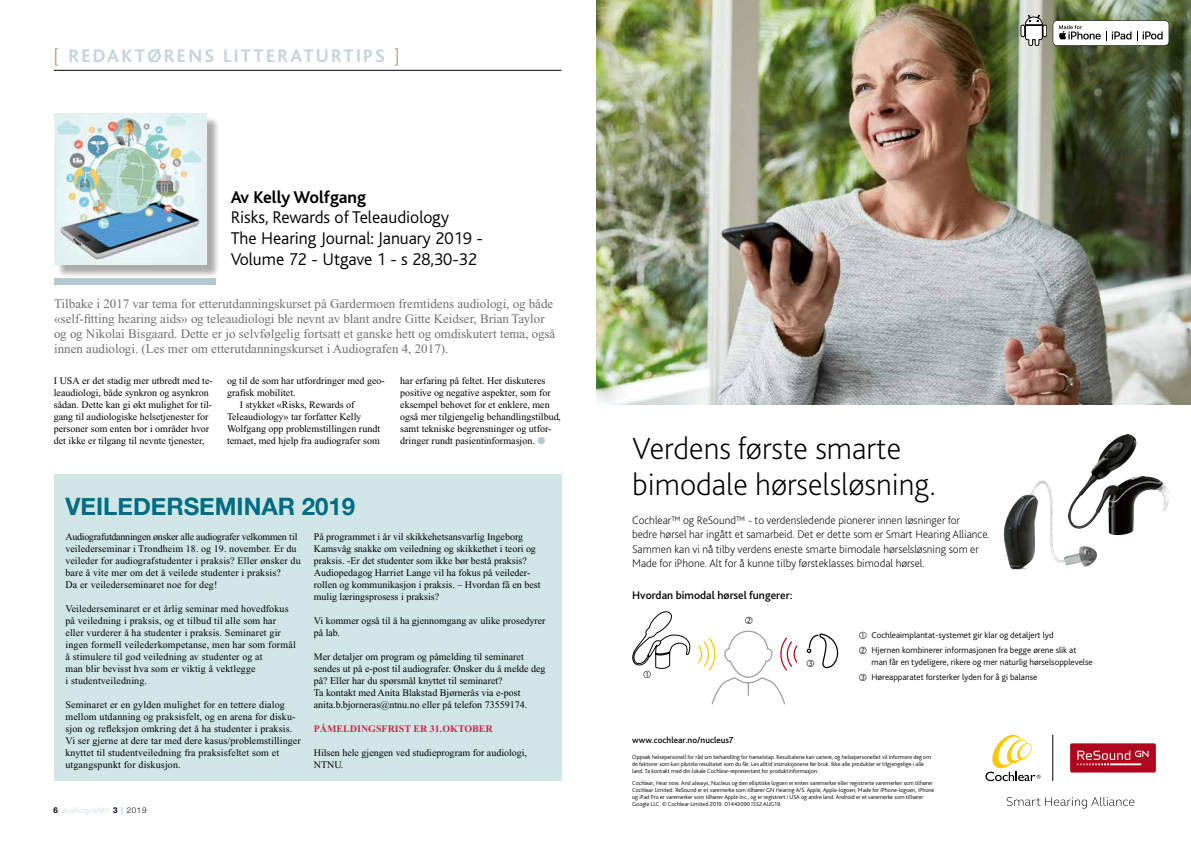
<style>
.page{position:relative;width:1191px;height:842px;background:#fff}
.page>*{position:absolute;margin:0;border:0;box-sizing:border-box;transform-origin:0 0}
.t1{font:200 32px/36px "Bliss Pro";color:#000}
.t2{font:700 24px "Helvetica Neue";color:#006c81}
.t3{font:700 19.1px "Bliss";letter-spacing:.12em;color:#c3d4de}
.t4{font:300 17.8px/20.6px "Bliss";color:#000}
.t5{font:700 17.8px "Bliss";color:#000}
.t6{font:13px/15px "Times New Roman";color:#6f7070}
.t7{font:200 11.5px/14.5px "Bliss Pro";color:#000}
.t8{font:500 11.5px "Bliss Pro";color:#000}
.t9{font:10px/12px "Times New Roman";color:#000}
.t10{font:700 10px "Times New Roman";color:#c62852}
.t11{font:300 9px/14.8px "Bliss Pro";color:#000}
.t12{font:500 9px "Bliss Pro";color:#000}
.t13{font:300 8px "Helvetica Neue";letter-spacing:.085em;color:#c3d4de}
.t14{font:300 6px/7.2px "Bliss Pro";color:#000}
.s1{font-family:"Helvetica Neue";font-weight:300;color:#a4a078}
.s2{color:#b4cad3}
.s3{font-weight:700;color:#000}
.s4{color:#21b8cf}
.s5{color:#000}
</style>
<div class="page">
<hr style="left:54px;top:70px;width:507px;height:1px;background:#000">
<img style="left:597px;top:0;width:594px;height:404px">
<img style="left:1092px;top:435px;width:76px;height:99px">
<hr style="left:1052px;top:735px;width:1px;height:46px;background:#000">
<svg style="left:1006px;top:797px;width:128px;height:11px"></svg>
<svg style="left:985px;top:735px;width:55px;height:46px"></svg>
<div style="left:1070px;top:743px;width:85px;height:29px;background:#ae071e;border-radius:2px"></div>
<svg style="left:1077px;top:751px;width:71px;height:14px"></svg>
<svg style="left:1052px;top:20px;width:117px;height:26px"></svg>
<svg style="left:1021px;top:15px;width:25px;height:31px"></svg>
<img style="left:1003px;top:469px;width:114px;height:101px">
<svg style="left:698px;top:630px;width:100px;height:74px"></svg>
<div style="left:54px;top:278px;width:161px;height:7px;background:#b4cad3"></div>
<div style="left:57px;top:116px;width:163px;height:162px;background:#000;opacity:.33"></div>
<img style="left:54px;top:113px;width:152px;height:151px">
<div style="left:54px;top:474px;width:507px;height:307px;background:#d0e6e6"></div>
<svg style="left:632px;top:611px;width:59px;height:58px"></svg>
<svg style="left:806px;top:633px;width:32px;height:36px"></svg>
<h3 class="t3" style="left:54px;top:46px;width:347px"><span class="s1">[</span> REDAKTØRENS LITTERATURTIPS <span class="s1">]</span></h3>
<h3 class="t5" style="left:231px;top:188px;width:137px">Av Kelly Wolfgang</h3>
<h3 class="t4" style="left:231px;top:208px;width:254px">Risks, Rewards of Teleaudiology<br>The Hearing Journal: January 2019 -<br>Volume 72 - Utgave 1 - s 28,30-32</h3>
<p class="t6" style="left:54px;top:297px;width:503px">Tilbake i 2017 var tema for etterutdanningskurset på Gardermoen fremtidens audiologi, og både «self-fitting hearing aids» og teleaudiologi ble nevnt av blant andre Gitte Keidser, Brian Taylor og og Nikolai Bisgaard. Dette er jo selvfølgelig fortsatt et ganske hett og omdiskutert tema, også innen audiologi. (Les mer om etterutdanningskurset i Audiografen 4, 2017).</p>
<p class="t9" style="left:54px;top:375px;width:160px">I USA er det stadig mer utbredt med te&shy;leaudiologi, både synkron og asynkron sådan. Dette kan gi økt mulighet for til&shy;gang til audiologiske helsetjenester for personer som enten bor i områder hvor det ikke er tilgang til nevnte tjenester,</p>
<p class="t9" style="left:227px;top:375px;width:159px">og til de som har utfordringer med geo-</p>
<p class="t9" style="left:227px;top:387px;width:70px">grafisk mobilitet.</p>
<p class="t9" style="left:240px;top:399px;width:116px">I stykket «Risks, Rewards of</p>
<p class="t9" style="left:227px;top:411px;width:136px">Teleaudiology» tar forfatter Kelly</p>
<p class="t9" style="left:227px;top:423px;width:155px">Wolfgang opp problemstillingen rundt</p>
<p class="t9" style="left:227px;top:435px;width:154px">temaet, med hjelp fra audiografer som</p>
<p class="t9" style="left:400px;top:375px;width:162px">har erfaring på feltet. Her diskuteres positive og negative aspekter, som for eksempel behovet for et enklere, men også mer tilgjengelig behandlingstilbud, samt tekniske begrensninger og utfor&shy;dringer rundt pasientinformasjon. <span class="s2">●</span></p>
<h2 class="t2" style="left:65px;top:492px;width:291px">VEILEDERSEMINAR 2019</h2>
<p class="t9" style="left:65px;top:531px;width:237px">Audiografutdanningen ønsker alle audiografer velkommen til veilederseminar i Trondheim 18. og 19. november. Er du veileder for audiografstudenter i praksis? Eller ønsker du bare å vite mer om det å veilede studenter i praksis?<br>Da er veilederseminaret noe for deg!</p>
<p class="t9" style="left:65px;top:603px;width:232px">Veilederseminaret er et årlig seminar med hovedfokus på veiledning i praksis, og et tilbud til alle som har eller vurderer å ha studenter i praksis. Seminaret gir ingen formell veilederkompetanse, men har som formål å stimulere til god veiledning av studenter og at<br>man blir bevisst hva som er viktig å vektlegge<br>i studentveiledning.</p>
<p class="t9" style="left:65px;top:699px;width:237px">Seminaret er en gylden mulighet for en tettere dialog mellom utdanning og praksisfelt, og en arena for disku&shy;sjon og refleksjon omkring det å ha studenter i praksis.<br>Vi ser gjerne at dere tar med dere kasus/problemstillinger knyttet til studentveiledning fra praksisfeltet som et utgangspunkt for diskusjon.</p>
<p class="t9" style="left:314px;top:531px;width:228px">På programmet i år vil skikkehetsansvarlig Ingeborg Kamsvåg snakke om veiledning og skikkethet i teori og praksis. -Er det studenter som ikke bør bestå praksis?<br>Audiopedagog Harriet Lange vil ha fokus på veileder&shy;rollen og kommunikasjon i praksis. – Hvordan få en best mulig læringsprosess i praksis?</p>
<p class="t9" style="left:314px;top:615px;width:233px">Vi kommer også til å ha gjennomgang av ulike prosedyrer på lab.</p>
<p class="t9" style="left:314px;top:651px;width:233px">Mer detaljer om program og påmelding til seminaret sendes ut på e-post til audiografer. Ønsker du å melde deg på? Eller har du spørsmål knyttet til seminaret?<br>Ta kontakt med Anita Blakstad Bjørnerås via e-post anita.b.bjorneras@ntnu.no eller på telefon 73559174.</p>
<p class="t10" style="left:314px;top:723px;width:181px">PÅMELDINGSFRIST ER 31.OKTOBER</p>
<p class="t9" style="left:314px;top:747px;width:215px">Hilsen hele gjengen ved studieprogram for audiologi,<br>NTNU.</p>
<p class="t13" style="left:53px;top:804px;width:95px"><span class="s3">6</span> audiografen <span class="s3">3</span> <span class="s4">|</span> <span class="s5">2019</span></p>
<h1 class="t1" style="left:632px;top:429px;width:305px">Verdens første smarte bimodale hørselsløsning.</h1>
<p class="t7" style="left:632px;top:512px;width:359px">Cochlear™ og ReSound™ - to verdensledende pionerer innen løsninger for<br>bedre hørsel har ingått et samarbeid. Det er dette som er Smart Hearing Alliance.<br>Sammen kan vi nå tilby verdens eneste smarte bimodale hørselsløsning som er Made for iPhone. Alt for å kunne tilby førsteklasses bimodal hørsel.</p>
<p class="t8" style="left:632px;top:588px;width:162px">Hvordan bimodal hørsel fungerer:</p>
<p class="t12" style="left:632px;top:734px;width:103px">www.cochlear.no/nucleus7</p>
<p class="t11" style="left:871px;top:628px;width:206px">Cochleaimplantat-systemet gir klar og detaljert lyd<br>Hjernen kombinerer informasjonen fra begge ørene slik at</p>
<p class="t11" style="left:871px;top:654px;width:223px">man får en tydeligere, rikere og mer naturlig hørselsopplevelse<br>Høreapparatet forsterker lyden for å gi balanse</p>
<p class="t14" style="left:632px;top:753px;width:300px">Oppsøk helsepersonell for råd om behandling for hørselstap. Resultatene kan variere, og helsepersonellet vil informere deg om de faktorer som kan påvirke resultatet som du får. Les alltid instruksjonene før bruk. Ikke alle produkter er tilgjengelige i alle land. Ta kontakt med din lokale Cochlear-representant for produktinformasjon.</p>
<p class="t14" style="left:632px;top:779px;width:304px">Cochlear, Hear now. And always, Nucleus og den elliptiske logoen er enten varemerker eller registrerte varemerker som tilhører Cochlear Limited. ReSound er et varemerke som tilhører GN Hearing A/S. Apple, Apple-logoen, Made for iPhone-logoen, iPhone og iPad Pro er varemerker som tilhører Apple Inc., og er registrert i USA og andre land. Android er et varemerke som tilhører Google LLC. © Cochlear Limited 2019. D1443090 ISS2 AUG19.</p>
</div>
